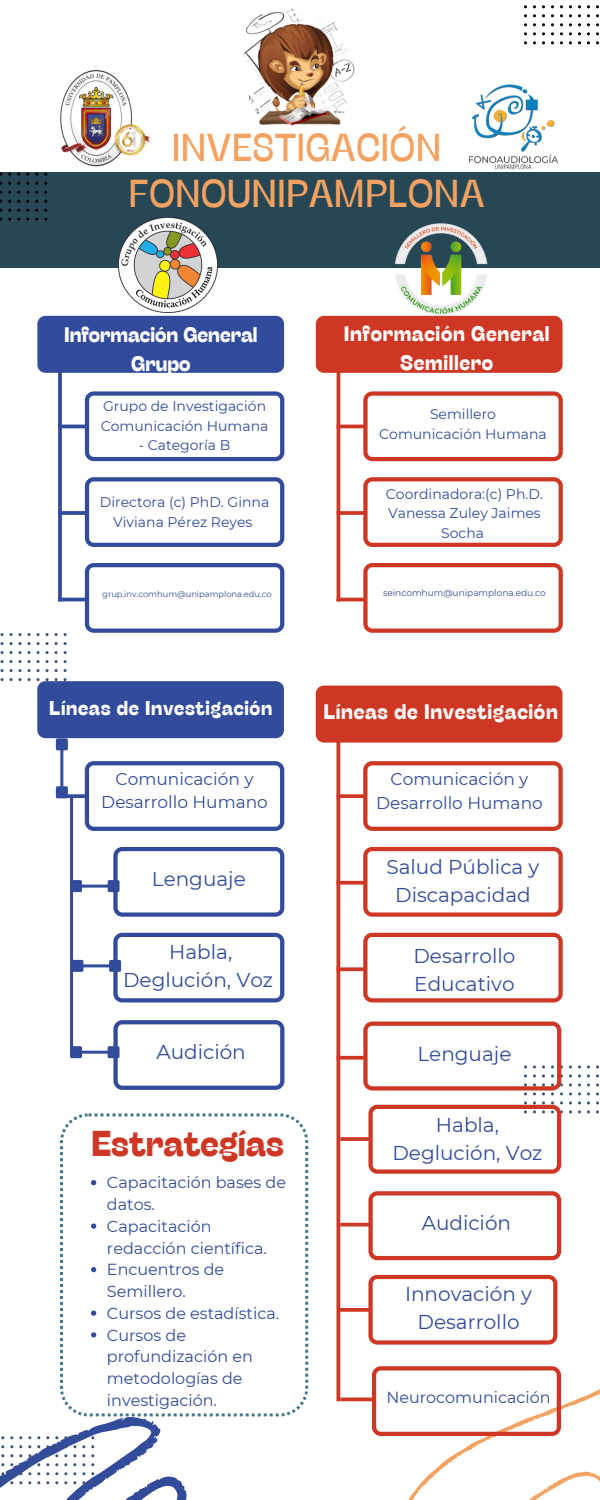
<style>
.page{position:relative;width:600px;height:1500px;background:#fff}
.page>*{position:absolute;margin:0;border:0;box-sizing:border-box;transform-origin:0 0}
.t1{font:39px/45.8px "Stinger";letter-spacing:.025em;color:#f4a261;text-align:center}
.t2{font:700 36px "Stinger";color:#cf3725}
.t3{font:700 21px/29.2px "Stinger";letter-spacing:.03em;color:#fff;text-align:center}
.t4{font:700 21px/29.2px "Stinger";color:#fff;text-align:center}
.t5{font:20px/27.8px "Montserrat";color:#324b9a;text-align:center}
.t6{font:700 20px "Stinger";letter-spacing:.03em;color:#fff}
.t7{font:17px/23.2px "Montserrat";color:#324b9a;text-align:center}
.t8{font:16px/21.8px "Montserrat";color:#324b9a}
.t9{font:14px/19.5px "Montserrat";color:#324b9a;text-align:center}
.t10{font:9px "Montserrat";color:#324b9a}
.t11{font:8.3px "Montserrat";color:#324b9a}
</style>
<div class="page">
<svg style="left:58px;top:373px;width:4px;height:225px"></svg>
<hr style="left:58px;top:425px;width:30px;height:3px;background:#324b9a">
<svg style="left:58px;top:511px;width:27px;height:4px"></svg>
<hr style="left:58px;top:598px;width:30px;height:3px;background:#324b9a">
<div style="left:0;top:173px;width:600px;height:95px;background:#284754"></div>
<div style="left:37px;top:316px;width:247px;height:57px;background:#324b9a;border-radius:8px"></div>
<svg style="left:85px;top:391px;width:199px;height:70px"></svg>
<svg style="left:85px;top:477px;width:199px;height:70px"></svg>
<svg style="left:85px;top:563px;width:199px;height:70px"></svg>
<div style="left:316px;top:316px;width:247px;height:57px;background:#cf3725;border-radius:8px"></div>
<svg style="left:363px;top:391px;width:200px;height:70px"></svg>
<svg style="left:363px;top:477px;width:200px;height:70px"></svg>
<svg style="left:363px;top:563px;width:200px;height:70px"></svg>
<hr style="left:337px;top:370px;width:3px;height:231px;background:#cf3725">
<hr style="left:337px;top:425px;width:30px;height:3px;background:#cf3725">
<svg style="left:340px;top:511px;width:27px;height:4px"></svg>
<hr style="left:337px;top:598px;width:30px;height:3px;background:#cf3725">
<div style="left:37px;top:681px;width:247px;height:57px;background:#324b9a;border-radius:8px"></div>
<svg style="left:85px;top:761px;width:199px;height:70px"></svg>
<svg style="left:113px;top:847px;width:171px;height:70px"></svg>
<svg style="left:113px;top:933px;width:171px;height:70px"></svg>
<svg style="left:68px;top:794px;width:20px;height:4px"></svg>
<div style="left:316px;top:686px;width:246px;height:57px;background:#cf3725;border-radius:8px"></div>
<svg style="left:363px;top:761px;width:200px;height:70px"></svg>
<svg style="left:363px;top:847px;width:200px;height:70px"></svg>
<svg style="left:363px;top:933px;width:200px;height:70px"></svg>
<svg style="left:336px;top:742px;width:4px;height:659px;background:#d44f3f"></svg>
<svg style="left:336px;top:794px;width:30px;height:4px"></svg>
<svg style="left:336px;top:881px;width:30px;height:4px"></svg>
<svg style="left:336px;top:967px;width:30px;height:4px"></svg>
<svg style="left:0;top:1417px;width:161px;height:71px"></svg>
<svg style="left:55px;top:1436px;width:12px;height:12px"></svg>
<svg style="left:64px;top:1472px;width:123px;height:28px"></svg>
<img style="left:118px;top:217px;width:99px;height:96px">
<svg style="left:363px;top:1022px;width:200px;height:73px"></svg>
<svg style="left:337px;top:1056px;width:30px;height:4px"></svg>
<svg style="left:368px;top:1101px;width:195px;height:73px"></svg>
<svg style="left:368px;top:1191px;width:193px;height:69px"></svg>
<svg style="left:340px;top:1137px;width:30px;height:4px"></svg>
<hr style="left:340px;top:1223px;width:30px;height:3px;background:#cf3725">
<svg style="left:338px;top:1308px;width:30px;height:4px"></svg>
<svg style="left:368px;top:1275px;width:232px;height:225px"></svg>
<hr style="left:340px;top:1398px;width:33px;height:3px;background:#cf3725">
<hr style="left:60px;top:750px;width:3px;height:37px;background:#324b9a">
<div style="left:57px;top:740px;width:9px;height:9px;background:#324b9a"></div>
<div style="left:56px;top:738px;width:12px;height:12px;border:3px solid #324b9a"></div>
<div style="left:57px;top:788px;width:9px;height:9px;background:#324b9a"></div>
<div style="left:56px;top:786px;width:12px;height:12px;border:3px solid #324b9a"></div>
<hr style="left:70px;top:796px;width:3px;height:259px;background:#324b9a">
<hr style="left:81px;top:885px;width:27px;height:3px;background:#324b9a">
<div style="left:72px;top:882px;width:8px;height:9px;background:#324b9a"></div>
<div style="left:70px;top:880px;width:12px;height:12px;border:3px solid #324b9a"></div>
<div style="left:109px;top:882px;width:9px;height:9px;background:#324b9a"></div>
<div style="left:108px;top:880px;width:12px;height:12px;border:3px solid #324b9a"></div>
<hr style="left:83px;top:964px;width:27px;height:3px;background:#324b9a">
<div style="left:73px;top:961px;width:9px;height:9px;background:#324b9a"></div>
<div style="left:72px;top:960px;width:11px;height:12px;border:3px solid #324b9a"></div>
<div style="left:111px;top:961px;width:9px;height:9px;background:#324b9a"></div>
<div style="left:109px;top:960px;width:12px;height:12px;border:3px solid #324b9a"></div>
<svg style="left:113px;top:1020px;width:171px;height:70px"></svg>
<hr style="left:81px;top:1051px;width:27px;height:3px;background:#324b9a">
<div style="left:72px;top:1048px;width:8px;height:9px;background:#324b9a"></div>
<div style="left:70px;top:1046px;width:12px;height:12px;border:3px solid #324b9a"></div>
<div style="left:109px;top:1048px;width:9px;height:9px;background:#324b9a"></div>
<div style="left:108px;top:1046px;width:12px;height:12px;border:3px solid #324b9a"></div>
<svg style="left:60px;top:1113px;width:248px;height:303px"></svg>
<img style="left:469px;top:84px;width:89px;height:86px">
<img style="left:60px;top:69px;width:90px;height:98px">
<img style="left:388px;top:223px;width:105px;height:93px">
<img style="left:244px;top:8px;width:111px;height:118px">
<svg style="left:91px;top:1180px;width:5px;height:5px"></svg>
<svg style="left:91px;top:1224px;width:5px;height:5px"></svg>
<svg style="left:91px;top:1267px;width:5px;height:5px"></svg>
<svg style="left:91px;top:1311px;width:5px;height:5px"></svg>
<svg style="left:91px;top:1332px;width:5px;height:6px"></svg>
<h1 class="t1" style="left:129px;top:123px;width:357px">INVESTIGACIÓN<br>FONOUNIPAMPLONA</h1>
<h3 class="t4" style="left:64px;top:319px;width:195px">Información General<br>Grupo</h3>
<p class="t9" style="left:101px;top:396px;width:169px;text-align:left">Grupo de Investigación<br>Comunicación Humana</p>
<p class="t9" style="left:139px;top:435px;width:93px">- Categoría B</p>
<p class="t9" style="left:100px;top:492px;width:171px">Directora (c) PhD. Ginna<br>Viviana Pérez Reyes</p>
<p class="t11" style="left:102px;top:589px;width:171px">grup.inv.comhum@unipamplona.edu.co</p>
<h3 class="t3" style="left:344px;top:318px;width:207px">Información General<br>Semillero</h3>
<p class="t9" style="left:379px;top:404px;width:169px">Semillero<br>Comunicación Humana</p>
<p class="t9" style="left:386px;top:484px;width:159px">Coordinadora:(c) Ph.D.<br>Vanessa Zuley Jaimes<br>Socha</p>
<p class="t10" style="left:383px;top:587px;width:164px">seincomhum@unipamplona.edu.co</p>
<p class="t6" style="left:49px;top:695px;width:225px">Líneas de Investigación</p>
<p class="t7" style="left:101px;top:767px;width:168px">Comunicación y<br>Desarrollo Humano</p>
<p class="t5" style="left:152px;top:865px;width:95px">Lenguaje</p>
<p class="t5" style="left:123px;top:938px;width:152px">Habla,<br>Deglución, Voz</p>
<p class="t5" style="left:156px;top:1038px;width:91px">Audición</p>
<h2 class="t2" style="left:91px;top:1121px;width:194px">Estrategías</h2>
<p class="t8" style="left:107px;top:1172px;width:181px">Capacitación bases de datos.<br>Capacitación redacción científica.<br>Encuentros de<br>Semillero.<br>Cursos de estadística.<br>Cursos de profundización en metodologías de investigación.</p>
<h3 class="t3" style="left:323px;top:696px;width:236px">Líneas de Investigación</h3>
<p class="t7" style="left:376px;top:768px;width:168px">Comunicación y<br>Desarrollo Humano</p>
<p class="t5" style="left:386px;top:853px;width:154px">Salud Pública y<br>Discapacidad</p>
<p class="t5" style="left:413px;top:942px;width:104px;text-align:left">Desarrollo<br>Educativo</p>
<p class="t5" style="left:418px;top:1040px;width:95px">Lenguaje</p>
<p class="t5" style="left:392px;top:1111px;width:152px">Habla,<br>Deglución, Voz</p>
<p class="t5" style="left:422px;top:1209px;width:91px">Audición</p>
<p class="t5" style="left:405px;top:1280px;width:129px">Innovación y<br>Desarrollo</p>
<p class="t8" style="left:386px;top:1387px;width:166px">Neurocomunicación</p>
</div>
